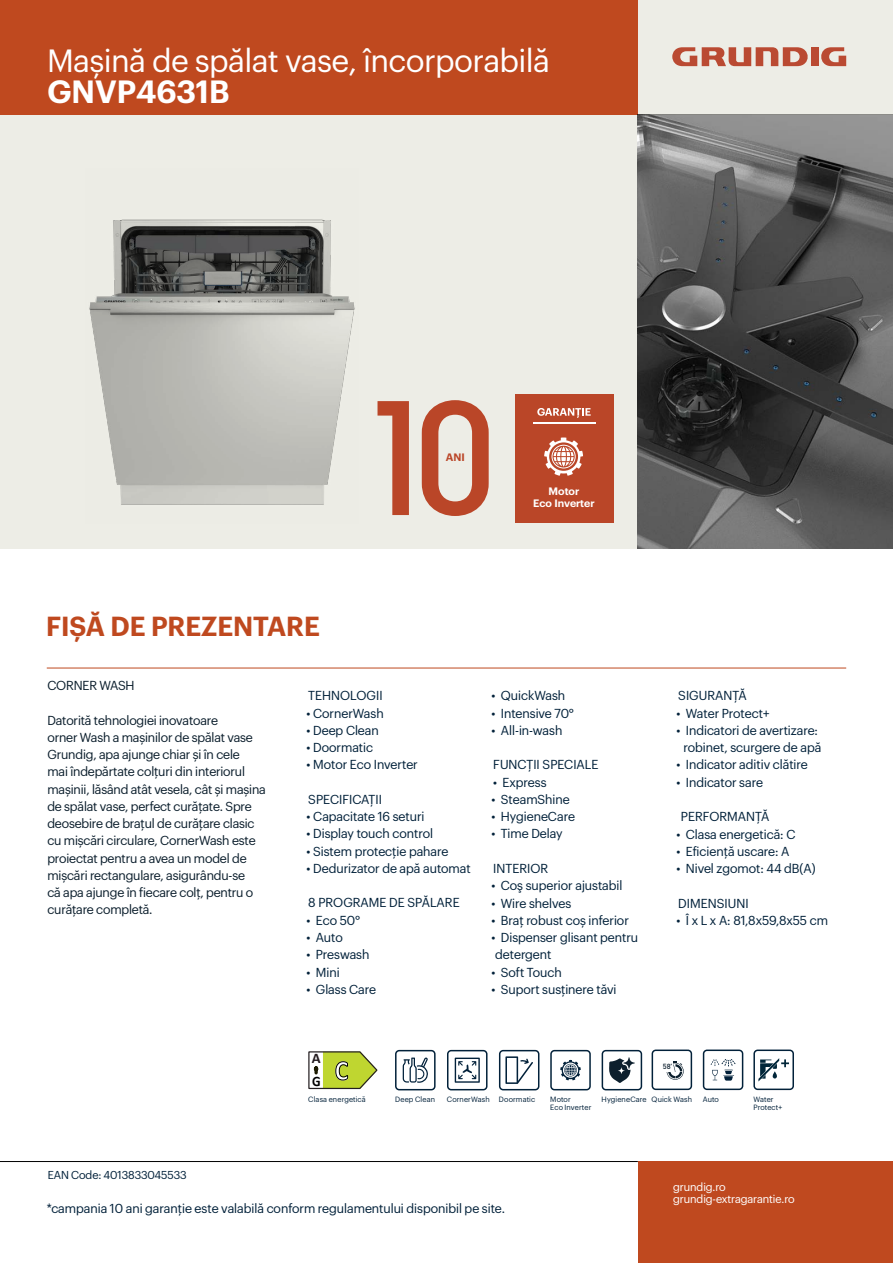
<style>
.page{position:relative;width:893px;height:1263px;background:#fff}
.page>*{position:absolute;margin:0;border:0;box-sizing:border-box;transform-origin:0 0}
.t1{font:31.5px "Grundig Basics";color:#fff}
.t2{font:600 31.5px "Grundig Basics";color:#fff}
.t3{font:700 28.95px "Calibri";color:#fff;scale:.93 1}
.t4{font:600 27px "Grundig Basics";color:#bf491f}
.t5{font:700 14.7px "Calibri";color:#241c1f}
.t6{font:700 14.55px "Calibri";color:#000;scale:.93 1}
.t7{font:12.75px/17.2px "Grundig Basics";color:#02213a}
.t8{font:12.75px/17.2px "Grundig Basics";letter-spacing:-.01em;color:#0c1f2d}
.t9{font:11.25px/12.8px "Grundig Basics";letter-spacing:-.005em;color:#fff}
.t10{font:11.25px "Grundig Basics";letter-spacing:-.005em;color:#02213a}
.t11{font:600 10.5px/12.6px "Grundig Basics";color:#fff;text-align:center}
.t12{font:600 10.5px "Grundig Basics";color:#ba4628}
.t13{font:7.5px/8.2px "Grundig Basics";letter-spacing:.02em;color:#02213a}
.t14{font:500 7.35px "DIN";color:#0c1f2d}
</style>
<div class="page">
<div style="left:0;top:0;width:893px;height:549px;background:#edede6"></div>
<div style="left:0;top:0;width:638px;height:115px;background:#bf491f"></div>
<img style="left:89px;top:219px;width:266px;height:286px">
<img style="left:637px;top:115px;width:256px;height:434px">
<div style="left:811px;top:47px;width:7px;height:19px;background:#ba4a32"></div>
<svg style="left:818px;top:47px;width:28px;height:19px"></svg>
<svg style="left:672px;top:47px;width:136px;height:19px"></svg>
<hr style="left:47px;top:668px;width:799px;height:1px;background:#bf491f">
<hr style="left:0;top:1161px;width:638px;height:1px;background:#000">
<div style="left:639px;top:1161px;width:254px;height:102px;background:#bf491f"></div>
<div style="left:652px;top:1049px;width:40px;height:41px;border:2px solid #02213a;border-radius:3px"></div>
<div style="left:753px;top:1049px;width:41px;height:41px;border:2px solid #02213a;border-radius:3px"></div>
<svg style="left:667px;top:1061px;width:17px;height:19px"></svg>
<div style="left:660px;top:1060px;width:13px;height:11px;background:#fff"></div>
<svg style="left:758px;top:1058px;width:31px;height:23px"></svg>
<div style="left:515px;top:394px;width:98px;height:128px;background:#ba4628"></div>
<svg style="left:537px;top:408px;width:54px;height:10px"></svg>
<svg style="left:377px;top:401px;width:32px;height:114px"></svg>
<svg style="left:422px;top:400px;width:67px;height:116px"></svg>
<svg style="left:544px;top:437px;width:39px;height:39px"></svg>
<hr style="left:533px;top:422px;width:62px;height:2px;background:#fff">
<svg style="left:560px;top:1060px;width:21px;height:20px"></svg>
<div style="left:550px;top:1050px;width:41px;height:40px;border:2px solid #02213a;border-radius:3px"></div>
<svg style="left:711px;top:1059px;width:24px;height:22px"></svg>
<div style="left:703px;top:1049px;width:40px;height:41px;border:2px solid #02213a;border-radius:3px"></div>
<svg style="left:403px;top:1057px;width:25px;height:26px"></svg>
<div style="left:395px;top:1050px;width:41px;height:40px;border:2px solid #02213a;border-radius:3px"></div>
<svg style="left:455px;top:1057px;width:25px;height:26px"></svg>
<div style="left:447px;top:1050px;width:40px;height:40px;border:2px solid #02213a;border-radius:3px"></div>
<svg style="left:505px;top:1056px;width:28px;height:28px"></svg>
<div style="left:499px;top:1050px;width:40px;height:40px;border:2px solid #02213a;border-radius:3px"></div>
<svg style="left:308px;top:1051px;width:70px;height:39px"></svg>
<div style="left:602px;top:1050px;width:40px;height:40px;border:2px solid #02213a;border-radius:3px"></div>
<svg style="left:609px;top:1057px;width:26px;height:26px"></svg>
<h1 class="t1" style="left:47px;top:37px;width:504px">Mașină de spălat vase, încorporabilă</h1>
<h1 class="t2" style="left:47px;top:68px;width:184px">GNVP4631B</h1>
<p class="t12" style="left:446px;top:449px;width:20px">ANI</p>
<p class="t11" style="left:533px;top:484px;width:63px">Motor<br>Eco Inverter</p>
<h3 class="t4" style="left:46px;top:605px;width:275px">FIȘĂ DE PREZENTARE</h3>
<p class="t8" style="left:47px;top:676px;width:89px">CORNER WASH</p>
<p class="t8" style="left:47px;top:710px;width:220px">Datorită tehnologiei inovatoare<br>orner Wash a mașinilor de spălat vase Grundig, apa ajunge chiar și în cele<br>mai îndepărtate colțuri din interiorul mașinii, lăsând atât vesela, cât și mașina de spălat vase, perfect curățate. Spre deosebire de brațul de curățare clasic cu mișcări circulare, CornerWash este proiectat pentru a avea un model de mișcări rectangulare, asigurându-se<br>că apa ajunge în fiecare colț, pentru o curățare completă.</p>
<p class="t7" style="left:308px;top:686px;width:76px">TEHNOLOGII</p>
<p class="t7" style="left:307px;top:703px;width:79px">• CornerWash</p>
<p class="t7" style="left:307px;top:721px;width:74px">• Deep Clean</p>
<p class="t7" style="left:307px;top:738px;width:68px">• Doormatic</p>
<p class="t7" style="left:307px;top:755px;width:113px">• Motor Eco Inverter</p>
<p class="t7" style="left:308px;top:790px;width:75px">SPECIFICAȚII</p>
<p class="t7" style="left:307px;top:807px;width:119px">• Capacitate 16 seturi</p>
<p class="t7" style="left:307px;top:824px;width:128px">• Display touch control</p>
<p class="t7" style="left:307px;top:841px;width:143px">• Sistem protecție pahare</p>
<p class="t7" style="left:307px;top:859px;width:166px">• Dedurizator de apă automat</p>
<p class="t7" style="left:308px;top:893px;width:153px">8 PROGRAME DE SPĂLARE</p>
<p class="t7" style="left:307px;top:910px;width:55px">• Eco 50°</p>
<p class="t7" style="left:307px;top:928px;width:38px">• Auto</p>
<p class="t7" style="left:307px;top:945px;width:64px">• Preswash</p>
<p class="t7" style="left:307px;top:962px;width:35px">• Mini</p>
<p class="t7" style="left:307px;top:979px;width:71px">• Glass Care</p>
<p class="t7" style="left:492px;top:686px;width:75px">• QuickWash</p>
<p class="t7" style="left:492px;top:703px;width:84px">• Intensive 70°</p>
<p class="t7" style="left:492px;top:721px;width:72px">• All-in-wash</p>
<p class="t7" style="left:493px;top:755px;width:107px">FUNCȚII SPECIALE</p>
<p class="t7" style="left:493px;top:772px;width:55px">• Express</p>
<p class="t7" style="left:492px;top:790px;width:80px">• SteamShine</p>
<p class="t7" style="left:492px;top:807px;width:85px">• HygieneCare</p>
<p class="t7" style="left:492px;top:824px;width:73px">• Time Delay</p>
<p class="t7" style="left:493px;top:859px;width:56px">INTERIOR</p>
<p class="t7" style="left:492px;top:876px;width:132px">• Coş superior ajustabil</p>
<p class="t7" style="left:492px;top:893px;width:81px">• Wire shelves</p>
<p class="t7" style="left:492px;top:910px;width:139px">• Braț robust coș inferior</p>
<p class="t7" style="left:492px;top:928px;width:148px">• Dispenser glisant pentru detergent</p>
<p class="t7" style="left:492px;top:962px;width:72px">• Soft Touch</p>
<p class="t7" style="left:492px;top:979px;width:126px">• Suport susținere tăvi</p>
<p class="t5" style="left:312px;top:1048px;width:10px">A</p>
<p class="t6" style="left:312px;top:1071px;width:11px">G</p>
<h2 class="t3" style="left:334px;top:1050px;width:17px">C</h2>
<p class="t7" style="left:678px;top:686px;width:70px">SIGURANȚĂ</p>
<p class="t7" style="left:677px;top:703px;width:94px">• Water Protect+</p>
<p class="t7" style="left:677px;top:721px;width:146px;text-align:center">• Indicatori de avertizare: robinet, scurgere de apă</p>
<p class="t7" style="left:677px;top:755px;width:133px">• Indicator aditiv clătire</p>
<p class="t7" style="left:677px;top:772px;width:88px">• Indicator sare</p>
<p class="t7" style="left:681px;top:807px;width:90px">PERFORMANȚĂ</p>
<p class="t7" style="left:677px;top:824px;width:120px">• Clasa energetică: C</p>
<p class="t7" style="left:677px;top:841px;width:114px">• Eficienţă uscare: A</p>
<p class="t7" style="left:677px;top:859px;width:140px">• Nivel zgomot: 44 dB(A)</p>
<p class="t7" style="left:678px;top:893px;width:72px">DIMENSIUNI</p>
<p class="t7" style="left:677px;top:910px;width:153px">• Î x L x A: 81,8x59,8x55 cm</p>
<p class="t14" style="left:663px;top:1062px;width:11px">58'</p>
<p class="t10" style="left:48px;top:1167px;width:140px">EAN Code: 4013833045533</p>
<p class="t13" style="left:308px;top:1094px;width:59px">Clasa energetică</p>
<p class="t13" style="left:395px;top:1094px;width:41px">Deep Clean</p>
<p class="t13" style="left:447px;top:1094px;width:90px">CornerWash Doormatic</p>
<p class="t13" style="left:652px;top:1094px;width:42px">Quick Wash</p>
<p class="t13" style="left:703px;top:1094px;width:18px">Auto</p>
<p class="t13" style="left:753px;top:1094px;width:30px">Water<br>Protect+</p>
<p class="t13" style="left:602px;top:1095px;width:46px">HygieneCare</p>
<p class="t13" style="left:550px;top:1095px;width:43px">Motor<br>Eco Inverter</p>
<p class="t7" style="left:47px;top:1198px;width:460px">*campania 10 ani garanție este valabilă conform regulamentului disponibil pe site.</p>
<p class="t9" style="left:673px;top:1179px;width:123px">grundig.ro grundig-extragarantie.ro</p>
</div>
